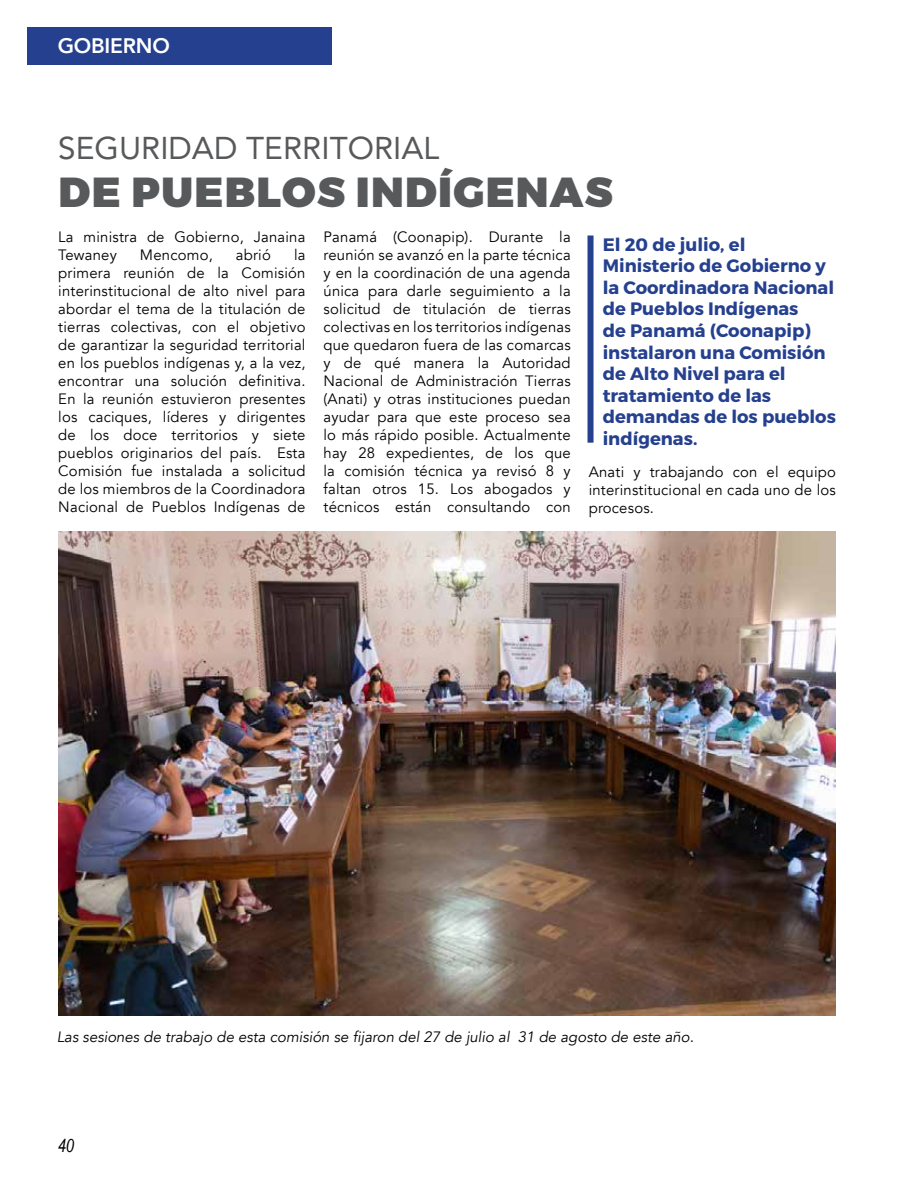
<style>
.page{position:relative;width:918px;height:1188px;background:#fff}
.page>*{position:absolute;margin:0;border:0;box-sizing:border-box;transform-origin:0 0}
.t1{font:900 42px "Montserrat";letter-spacing:.03em;color:#58595b}
.t2{font:31.5px "Avenir";color:#58595b}
.t3{font:800 21px "Avenir";letter-spacing:-.01em;color:#fff}
.t4{font:700 18px/21.6px "Montserrat";color:#25408f}
.t5{font:italic 18px "Arial Narrow";color:#000}
.t6{font:15px/18px "Avenir";letter-spacing:.015em;color:#000;text-align:justify}
.t7{font:italic 15px "Avenir";color:#000}
</style>
<div class="page">
<div style="left:27px;top:27px;width:305px;height:38px;background:#25408f"></div>
<div style="left:588px;top:236px;width:6px;height:207px;background:#25408f"></div>
<img style="left:58px;top:532px;width:778px;height:484px">
<h3 class="t3" style="left:58px;top:29px;width:114px">GOBIERNO</h3>
<h2 class="t2" style="left:58px;top:123px;width:383px">SEGURIDAD TERRITORIAL</h2>
<h1 class="t1" style="left:59px;top:166px;width:556px">DE PUEBLOS INDÍGENAS</h1>
<p class="t4" style="left:603px;top:234px;width:235px">El 20 de julio, el<br>Ministerio de Gobierno y la Coordinadora Nacional de Pueblos Indígenas<br>de Panamá (Coonapip) instalaron una Comisión de Alto Nivel para el tratamiento de las demandas de los pueblos indígenas.</p>
<p class="t6" style="left:58px;top:228px;width:249px">La ministra de Gobierno, Janaina<br>Tewaney</p>
<p class="t6" style="left:324px;top:228px;width:249px">Panamá (Coonapip). Durante la reunión se avanzó en la parte técnica y en la coordinación de una agenda única para darle seguimiento a la solicitud de titulación de tierras colectivas en los territorios indígenas que quedaron fuera de las comarcas y de qué manera la Autoridad Nacional de Administración Tierras (Anati) y otras instituciones puedan ayudar para que este proceso sea lo más rápido posible. Actualmente hay 28 expedientes, de los que la comisión técnica ya revisó 8 y faltan otros 15. Los abogados y técnicos están consultando con</p>
<p class="t6" style="left:58px;top:246px;width:249px;text-indent:236px">la primera reunión de la Comisión interinstitucional de alto nivel para abordar el tema de la titulación de tierras colectivas, con el objetivo de garantizar la seguridad territorial en los pueblos indígenas y, a la vez, encontrar una solución definitiva.<br>En la reunión estuvieron presentes los caciques, líderes y dirigentes de los doce territorios y siete pueblos originarios del país. Esta Comisión fue instalada a solicitud de los miembros de la Coordinadora Nacional de Pueblos Indígenas de</p>
<p class="t6" style="left:140px;top:246px;width:74px">Mencomo,</p>
<p class="t6" style="left:236px;top:246px;width:36px">abrió</p>
<p class="t6" style="left:589px;top:463px;width:249px">Anati y trabajando con el equipo interinstitucional en cada uno de los procesos.</p>
<p class="t7" style="left:57px;top:1028px;width:639px">Las sesiones de trabajo de esta comisión se fijaron del 27 de julio al 31 de agosto de este año.</p>
<p class="t5" style="left:58px;top:1133px;width:18px">40</p>
</div>
